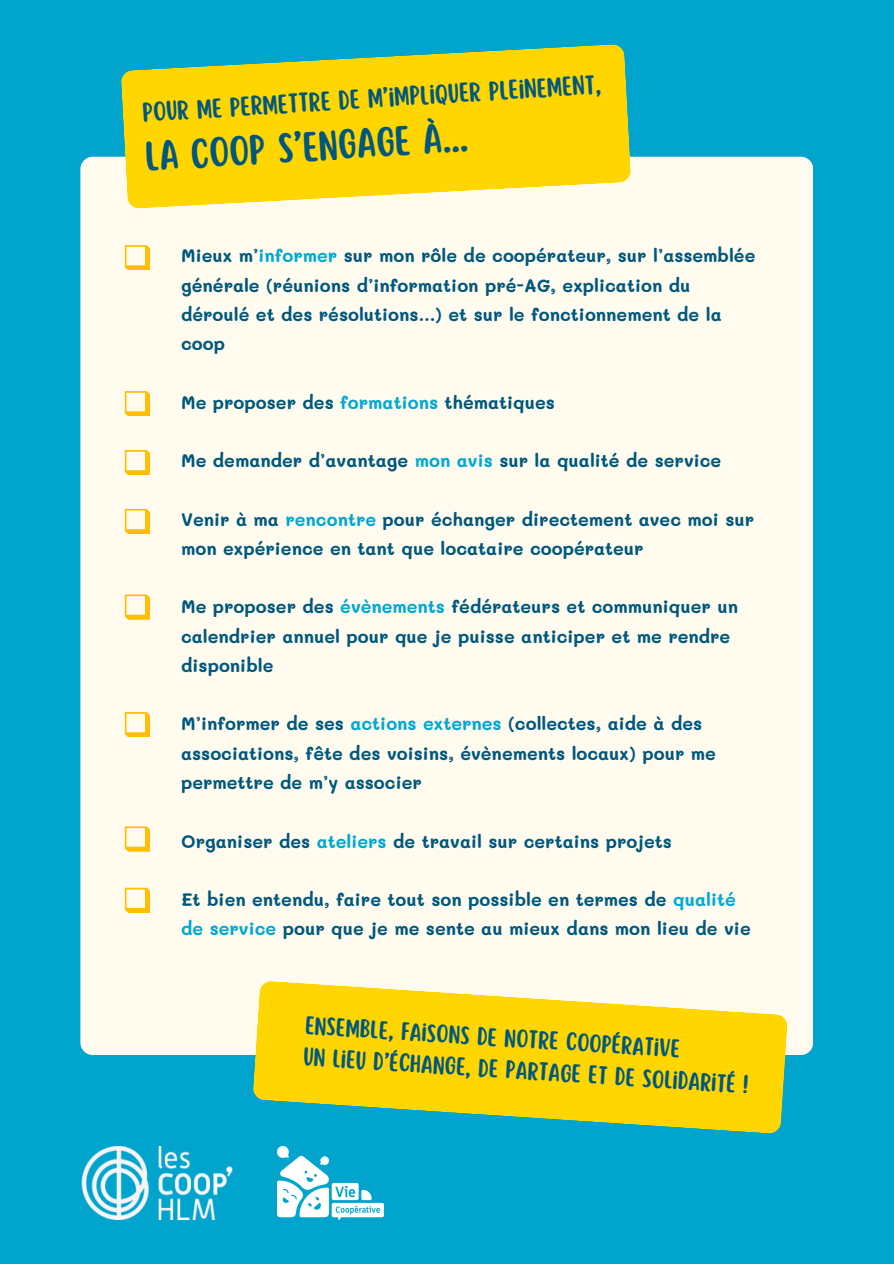
<style>
.page{position:relative;width:894px;height:1264px;background:#fff}
.page>*{position:absolute;margin:0;border:0;box-sizing:border-box;transform-origin:0 0}
.t1{font:37.05px "Scripter";color:#00577d}
.t2{font:24px "Scripter";color:#00577d}
.t3{font:22.5px/31.2px "Scripter";color:#00577d}
.t4{font:700 18px/29.2px "Mali";color:#00577d}
.s1{color:#00a8d3}
</style>
<div class="page">
<div style="left:0;top:0;width:893px;height:1263px;background:#01a4cd"></div>
<div style="left:80px;top:157px;width:733px;height:898px;background:#fffcef;border-radius:12px"></div>
<img style="left:81px;top:1146px;width:197px;height:73px">
<img style="left:278px;top:1146px;width:105px;height:73px">
<svg style="left:121px;top:44px;width:510px;height:165px;fill:#ffd600"></svg>
<svg style="left:125px;top:245px;width:24px;height:25px"></svg>
<svg style="left:125px;top:391px;width:24px;height:25px"></svg>
<svg style="left:125px;top:450px;width:24px;height:25px"></svg>
<svg style="left:125px;top:509px;width:24px;height:24px"></svg>
<svg style="left:125px;top:594px;width:24px;height:25px"></svg>
<svg style="left:125px;top:826px;width:24px;height:25px"></svg>
<svg style="left:125px;top:887px;width:24px;height:25px"></svg>
<svg style="left:125px;top:712px;width:24px;height:24px"></svg>
<svg style="left:253px;top:981px;width:534px;height:152px;fill:#ffd600"></svg>
<h1 class="t2" style="left:142px;top:102px;width:461px;rotate:-4deg">Pour me permettre de m’impliquer pleinement,</h1>
<h1 class="t1" style="left:144px;top:139px;width:325px;rotate:-4deg">La coop s’engage à…</h1>
<p class="t4" style="left:181px;top:240px;width:575px">Mieux m’<span class="s1">informer</span> sur mon rôle de coopérateur, sur l’assemblée générale (réunions d’information pré-AG, explication du déroulé et des résolutions…) et sur le fonctionnement de la coop</p>
<p class="t4" style="left:181px;top:387px;width:375px">Me proposer des <span class="s1">formations</span> thématiques</p>
<p class="t4" style="left:181px;top:445px;width:541px">Me demander d’avantage <span class="s1">mon avis</span> sur la qualité de service</p>
<p class="t4" style="left:181px;top:504px;width:574px">Venir à ma <span class="s1">rencontre</span> pour échanger directement avec moi sur mon expérience en tant que locataire coopérateur</p>
<p class="t4" style="left:181px;top:591px;width:558px">Me proposer des <span class="s1">évènements</span> fédérateurs et communiquer un calendrier annuel pour que je puisse anticiper et me rendre disponible</p>
<p class="t4" style="left:181px;top:708px;width:536px">M’informer de ses <span class="s1">actions externes</span> (collectes, aide à des associations, fête des voisins, évènements locaux) pour me permettre de m’y associer</p>
<p class="t4" style="left:181px;top:825px;width:492px">Organiser des <span class="s1">ateliers</span> de travail sur certains projets</p>
<p class="t4" style="left:181px;top:884px;width:571px">Et bien entendu, faire tout son possible en termes de <span class="s1">qualité de service</span> pour que je me sente au mieux dans mon lieu de vie</p>
<p class="t3" style="left:306px;top:1009px;width:447px;rotate:4deg">Ensemble, faisons de notre coopérative<br>un lieu d’échange, de partage et de solidarité !</p>
</div>
